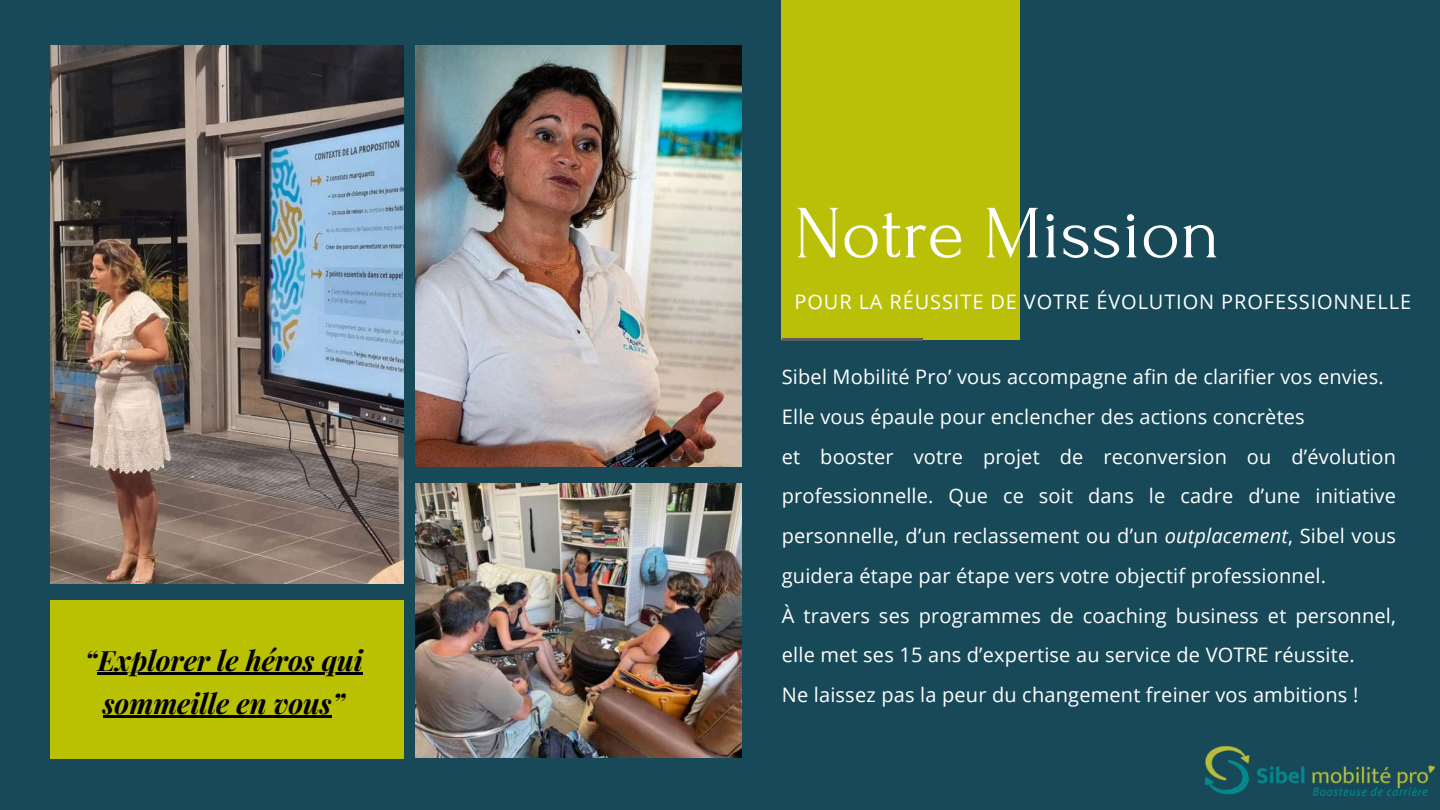
<style>
.page{position:relative;width:1440px;height:810px;background:#174959}
.page>*{position:absolute;margin:0;border:0;box-sizing:border-box;transform-origin:0 0}
.t1{font:75px "Forum";color:#fff}
.t2{font:italic 700 28px/42.8px "Playfair Display";color:#000;text-align:center}
.t3{font:20px/39.8px "Open Sans";letter-spacing:.01em;color:#fff}
.t4{font:20px "Open Sans";letter-spacing:.045em;color:#fff}
.s1{font-style:italic}
</style>
<div class="page">
<div style="left:782px;top:0;width:238px;height:340px;background:#bac008"></div>
<hr style="left:782px;top:338px;width:141px;height:3px;background:#5b5b5b">
<div style="left:50px;top:600px;width:353px;height:158px;background:#bac103"></div>
<img style="left:50px;top:46px;width:353px;height:538px">
<img style="left:416px;top:46px;width:325px;height:421px">
<img style="left:416px;top:483px;width:325px;height:275px">
<hr style="left:98px;top:673px;width:265px;height:2px;background:#000">
<hr style="left:103px;top:715px;width:229px;height:3px;background:#000">
<img style="left:1205px;top:746px;width:231px;height:50px">
<h2 class="t2" style="left:85px;top:638px;width:280px">“Explorer le héros qui sommeille en vous”</h2>
<h1 class="t1" style="left:795px;top:193px;width:427px">Notre Mission</h1>
<p class="t4" style="left:795px;top:288px;width:618px">POUR LA RÉUSSITE DE VOTRE ÉVOLUTION PROFESSIONNELLE</p>
<p class="t3" style="left:782px;top:357px;width:616px">Sibel Mobilité Pro’ vous accompagne afin de clarifier vos envies.<br>Elle vous épaule pour enclencher des actions concrètes<br>et booster votre projet de reconversion ou d’évolution professionnelle. Que ce soit dans le cadre d’une initiative personnelle, d’un reclassement ou d’un <span class="s1">outplacement</span>, Sibel vous guidera étape par étape vers votre objectif professionnel.<br>À travers ses programmes de coaching business et personnel, elle met ses 15 ans d’expertise au service de VOTRE réussite.<br>Ne laissez pas la peur du changement freiner vos ambitions !</p>
</div>
